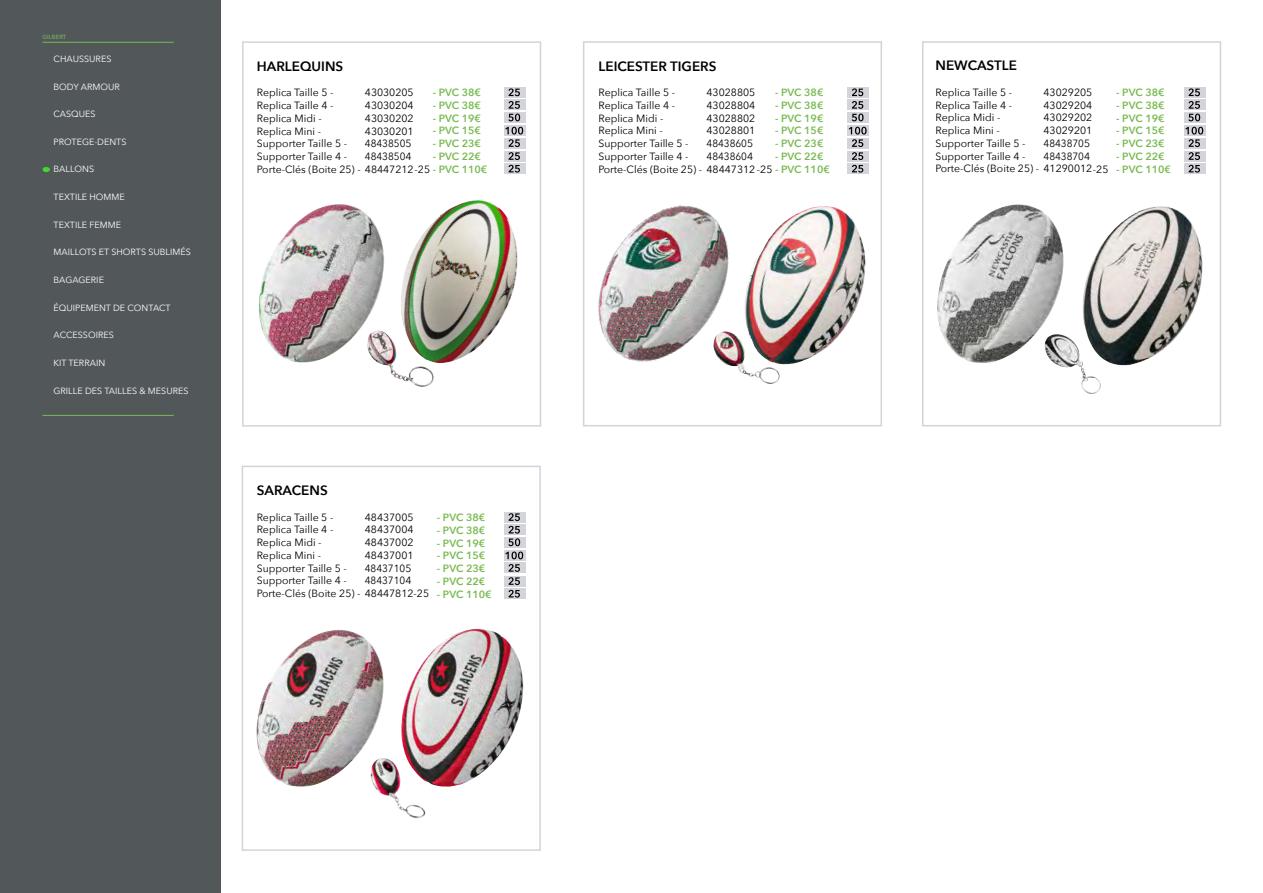
<style>
.page{position:relative;width:1263px;height:893px;background:#fff}
.page>*{position:absolute;margin:0;border:0;box-sizing:border-box;transform-origin:0 0}
.t1{font:600 13.5px "Avenir Next";color:#000}
.t2{font:10.5px "Avenir Next";color:#000}
.t3{font:600 10.5px "Avenir Next";color:#78ba50}
.t4{font:10.5px "Avenir Next";color:#000;scale:.95 1}
.t5{font:9px "Avenir Next";color:#fff}
.t6{font:500 6px "Avenir Next";color:#78ba50}
.s1{font-weight:600;color:#78ba50}
</style>
<div class="page">
<div style="left:0;top:0;width:221px;height:893px;background:#52575a"></div>
<hr style="left:43px;top:42px;width:131px;height:1px;background:#78ba50">
<hr style="left:43px;top:415px;width:131px;height:1px;background:#78ba50">
<svg style="left:43px;top:167px;width:7px;height:5px"></svg>
<img style="left:259px;top:204px;width:125px;height:159px">
<img style="left:367px;top:331px;width:67px;height:56px">
<div style="left:504px;top:87px;width:22px;height:10px;background:#d4d4db"></div>
<div style="left:504px;top:100px;width:22px;height:10px;background:#d4d4db"></div>
<div style="left:504px;top:112px;width:22px;height:11px;background:#d4d4db"></div>
<svg style="left:508px;top:88px;width:12px;height:33px"></svg>
<svg style="left:504px;top:125px;width:22px;height:11px"></svg>
<div style="left:504px;top:138px;width:22px;height:10px;background:#d4d4db"></div>
<div style="left:847px;top:87px;width:22px;height:10px;background:#d4d4db"></div>
<div style="left:847px;top:100px;width:22px;height:10px;background:#d4d4db"></div>
<div style="left:847px;top:112px;width:22px;height:11px;background:#d4d4db"></div>
<svg style="left:852px;top:88px;width:11px;height:33px"></svg>
<svg style="left:847px;top:125px;width:22px;height:11px"></svg>
<div style="left:847px;top:138px;width:22px;height:10px;background:#d4d4db"></div>
<div style="left:1184px;top:87px;width:22px;height:10px;background:#d4d4db"></div>
<div style="left:1184px;top:100px;width:22px;height:10px;background:#d4d4db"></div>
<div style="left:1184px;top:112px;width:22px;height:11px;background:#d4d4db"></div>
<svg style="left:1188px;top:88px;width:12px;height:33px"></svg>
<svg style="left:1184px;top:125px;width:22px;height:11px"></svg>
<div style="left:1184px;top:138px;width:22px;height:10px;background:#d4d4db"></div>
<img style="left:937px;top:204px;width:127px;height:159px">
<img style="left:1082px;top:206px;width:121px;height:160px">
<img style="left:1044px;top:334px;width:58px;height:60px">
<img style="left:401px;top:200px;width:117px;height:163px">
<img style="left:598px;top:205px;width:131px;height:157px">
<img style="left:745px;top:207px;width:111px;height:157px">
<img style="left:713px;top:331px;width:68px;height:53px">
<img style="left:401px;top:629px;width:123px;height:158px">
<img style="left:375px;top:758px;width:50px;height:60px">
<div style="left:242px;top:41px;width:299px;height:386px;border:2px solid #d3d3db"></div>
<div style="left:583px;top:41px;width:299px;height:385px;border:2px solid #d3d3db"></div>
<div style="left:242px;top:466px;width:299px;height:385px;border:2px solid #d3d3db"></div>
<div style="left:922px;top:41px;width:299px;height:385px;border:2px solid #d3d3db"></div>
<img style="left:256px;top:630px;width:128px;height:157px">
<div style="left:504px;top:512px;width:22px;height:10px;background:#d4d4db"></div>
<div style="left:504px;top:525px;width:22px;height:10px;background:#d4d4db"></div>
<div style="left:504px;top:537px;width:22px;height:10px;background:#d4d4db"></div>
<svg style="left:508px;top:513px;width:12px;height:33px"></svg>
<svg style="left:504px;top:550px;width:22px;height:11px"></svg>
<div style="left:504px;top:563px;width:22px;height:10px;background:#d4d4db"></div>
<div style="left:1184px;top:151px;width:22px;height:10px;background:#d4d4db"></div>
<div style="left:1184px;top:164px;width:22px;height:10px;background:#d4d4db"></div>
<svg style="left:1185px;top:127px;width:18px;height:46px"></svg>
<div style="left:504px;top:151px;width:22px;height:10px;background:#d4d4db"></div>
<div style="left:504px;top:164px;width:22px;height:10px;background:#d4d4db"></div>
<svg style="left:505px;top:127px;width:18px;height:46px"></svg>
<div style="left:847px;top:151px;width:22px;height:10px;background:#d4d4db"></div>
<div style="left:847px;top:164px;width:22px;height:10px;background:#d4d4db"></div>
<svg style="left:849px;top:127px;width:17px;height:46px"></svg>
<div style="left:504px;top:576px;width:22px;height:10px;background:#d4d4db"></div>
<div style="left:504px;top:589px;width:22px;height:10px;background:#d4d4db"></div>
<svg style="left:505px;top:552px;width:18px;height:46px"></svg>
<p class="t6" style="left:43px;top:31px;width:25px">GILBERT</p>
<p class="t5" style="left:54px;top:51px;width:59px">CHAUSSURES</p>
<p class="t5" style="left:54px;top:79px;width:68px">BODY ARMOUR</p>
<p class="t5" style="left:54px;top:106px;width:44px">CASQUES</p>
<p class="t5" style="left:54px;top:134px;width:74px">PROTEGE-DENTS</p>
<p class="t5" style="left:54px;top:162px;width:42px">BALLONS</p>
<p class="t5" style="left:54px;top:189px;width:73px">TEXTILE HOMME</p>
<p class="t5" style="left:54px;top:217px;width:69px">TEXTILE FEMME</p>
<p class="t5" style="left:54px;top:245px;width:139px">MAILLOTS ET SHORTS SUBLIMÉS</p>
<p class="t5" style="left:54px;top:272px;width:52px">BAGAGERIE</p>
<p class="t5" style="left:54px;top:300px;width:119px">ÉQUIPEMENT DE CONTACT</p>
<p class="t5" style="left:54px;top:328px;width:62px">ACCESSOIRES</p>
<p class="t5" style="left:54px;top:355px;width:53px">KIT TERRAIN</p>
<p class="t5" style="left:54px;top:383px;width:136px">GRILLE DES TAILLES &amp; MESURES</p>
<p class="t1" style="left:257px;top:55px;width:88px">HARLEQUINS</p>
<p class="t2" style="left:257px;top:84px;width:78px">Replica Taille 5 -</p>
<p class="t2" style="left:365px;top:84px;width:50px">43030205</p>
<p class="t2" style="left:257px;top:97px;width:78px">Replica Taille 4 -</p>
<p class="t2" style="left:365px;top:97px;width:50px">43030204</p>
<p class="t2" style="left:257px;top:109px;width:66px">Replica Midi -</p>
<p class="t2" style="left:365px;top:109px;width:50px">43030202</p>
<p class="t2" style="left:257px;top:122px;width:66px">Replica Mini -</p>
<p class="t2" style="left:365px;top:122px;width:50px">43030201</p>
<p class="t2" style="left:257px;top:135px;width:92px">Supporter Taille 5 -</p>
<p class="t4" style="left:365px;top:135px;width:51px">48438505</p>
<p class="t2" style="left:257px;top:148px;width:92px">Supporter Taille 4 -</p>
<p class="t4" style="left:365px;top:148px;width:51px">48438504</p>
<p class="t3" style="left:433px;top:84px;width:50px">- PVC 38€</p>
<p class="t3" style="left:433px;top:96px;width:50px">- PVC 38€</p>
<p class="t3" style="left:433px;top:109px;width:50px">- PVC 19€</p>
<p class="t3" style="left:433px;top:122px;width:50px">- PVC 15€</p>
<p class="t3" style="left:433px;top:135px;width:50px">- PVC 23€</p>
<p class="t3" style="left:433px;top:147px;width:50px">- PVC 22€</p>
<p class="t1" style="left:598px;top:54px;width:119px">LEICESTER TIGERS</p>
<p class="t2" style="left:598px;top:84px;width:78px">Replica Taille 5 -</p>
<p class="t2" style="left:706px;top:84px;width:50px">43028805</p>
<p class="t2" style="left:598px;top:96px;width:78px">Replica Taille 4 -</p>
<p class="t2" style="left:706px;top:96px;width:50px">43028804</p>
<p class="t2" style="left:598px;top:109px;width:66px">Replica Midi -</p>
<p class="t2" style="left:706px;top:109px;width:50px">43028802</p>
<p class="t2" style="left:598px;top:122px;width:66px">Replica Mini -</p>
<p class="t2" style="left:706px;top:122px;width:50px">43028801</p>
<p class="t2" style="left:598px;top:135px;width:92px">Supporter Taille 5 -</p>
<p class="t4" style="left:706px;top:135px;width:51px">48438605</p>
<p class="t2" style="left:598px;top:147px;width:92px">Supporter Taille 4 -</p>
<p class="t4" style="left:706px;top:147px;width:51px">48438604</p>
<p class="t3" style="left:775px;top:83px;width:50px">- PVC 38€</p>
<p class="t3" style="left:775px;top:96px;width:50px">- PVC 38€</p>
<p class="t3" style="left:775px;top:109px;width:50px">- PVC 19€</p>
<p class="t3" style="left:775px;top:122px;width:50px">- PVC 15€</p>
<p class="t3" style="left:775px;top:134px;width:50px">- PVC 23€</p>
<p class="t3" style="left:775px;top:147px;width:50px">- PVC 22€</p>
<p class="t2" style="left:257px;top:160px;width:232px">Porte-Clés (Boite 25) - 48447212-25 <span class="s1">- PVC 110€</span></p>
<p class="t2" style="left:598px;top:160px;width:233px">Porte-Clés (Boite 25) - 48447312 -25 <span class="s1">- PVC 110€</span></p>
<p class="t1" style="left:257px;top:479px;width:72px">SARACENS</p>
<p class="t2" style="left:257px;top:508px;width:78px">Replica Taille 5 -</p>
<p class="t2" style="left:365px;top:508px;width:50px">48437005</p>
<p class="t2" style="left:257px;top:521px;width:78px">Replica Taille 4 -</p>
<p class="t2" style="left:365px;top:521px;width:50px">48437004</p>
<p class="t2" style="left:257px;top:534px;width:66px">Replica Midi -</p>
<p class="t2" style="left:365px;top:534px;width:50px">48437002</p>
<p class="t2" style="left:257px;top:546px;width:66px">Replica Mini -</p>
<p class="t2" style="left:365px;top:546px;width:50px">48437001</p>
<p class="t2" style="left:257px;top:559px;width:92px">Supporter Taille 5 -</p>
<p class="t4" style="left:365px;top:559px;width:51px">48437105</p>
<p class="t2" style="left:257px;top:572px;width:92px">Supporter Taille 4 -</p>
<p class="t4" style="left:365px;top:572px;width:51px">48437104</p>
<p class="t2" style="left:257px;top:585px;width:174px">Porte-Clés (Boite 25) - 48447812-25</p>
<p class="t3" style="left:437px;top:508px;width:50px">- PVC 38€</p>
<p class="t3" style="left:437px;top:521px;width:50px">- PVC 38€</p>
<p class="t3" style="left:437px;top:534px;width:50px">- PVC 19€</p>
<p class="t3" style="left:437px;top:547px;width:50px">- PVC 15€</p>
<p class="t3" style="left:437px;top:559px;width:50px">- PVC 23€</p>
<p class="t3" style="left:437px;top:572px;width:50px">- PVC 22€</p>
<p class="t3" style="left:437px;top:585px;width:56px">- PVC 110€</p>
<p class="t1" style="left:935px;top:54px;width:83px">NEWCASTLE</p>
<p class="t2" style="left:935px;top:83px;width:78px">Replica Taille 5 -</p>
<p class="t2" style="left:1043px;top:83px;width:50px">43029205</p>
<p class="t2" style="left:935px;top:96px;width:78px">Replica Taille 4 -</p>
<p class="t2" style="left:1043px;top:96px;width:50px">43029204</p>
<p class="t2" style="left:935px;top:109px;width:66px">Replica Midi -</p>
<p class="t2" style="left:1043px;top:109px;width:50px">43029202</p>
<p class="t2" style="left:935px;top:122px;width:66px">Replica Mini -</p>
<p class="t2" style="left:1043px;top:122px;width:50px">43029201</p>
<p class="t2" style="left:935px;top:134px;width:92px">Supporter Taille 5 -</p>
<p class="t4" style="left:1043px;top:134px;width:51px">48438705</p>
<p class="t2" style="left:935px;top:147px;width:92px">Supporter Taille 4 -</p>
<p class="t4" style="left:1043px;top:147px;width:51px">48438704</p>
<p class="t2" style="left:935px;top:160px;width:174px">Porte-Clés (Boite 25) - 41290012-25</p>
<p class="t3" style="left:1116px;top:83px;width:50px">- PVC 38€</p>
<p class="t3" style="left:1116px;top:96px;width:50px">- PVC 38€</p>
<p class="t3" style="left:1116px;top:109px;width:50px">- PVC 19€</p>
<p class="t3" style="left:1116px;top:122px;width:50px">- PVC 15€</p>
<p class="t3" style="left:1116px;top:134px;width:50px">- PVC 23€</p>
<p class="t3" style="left:1116px;top:147px;width:50px">- PVC 22€</p>
<p class="t3" style="left:1116px;top:160px;width:56px">- PVC 110€</p>
</div>
